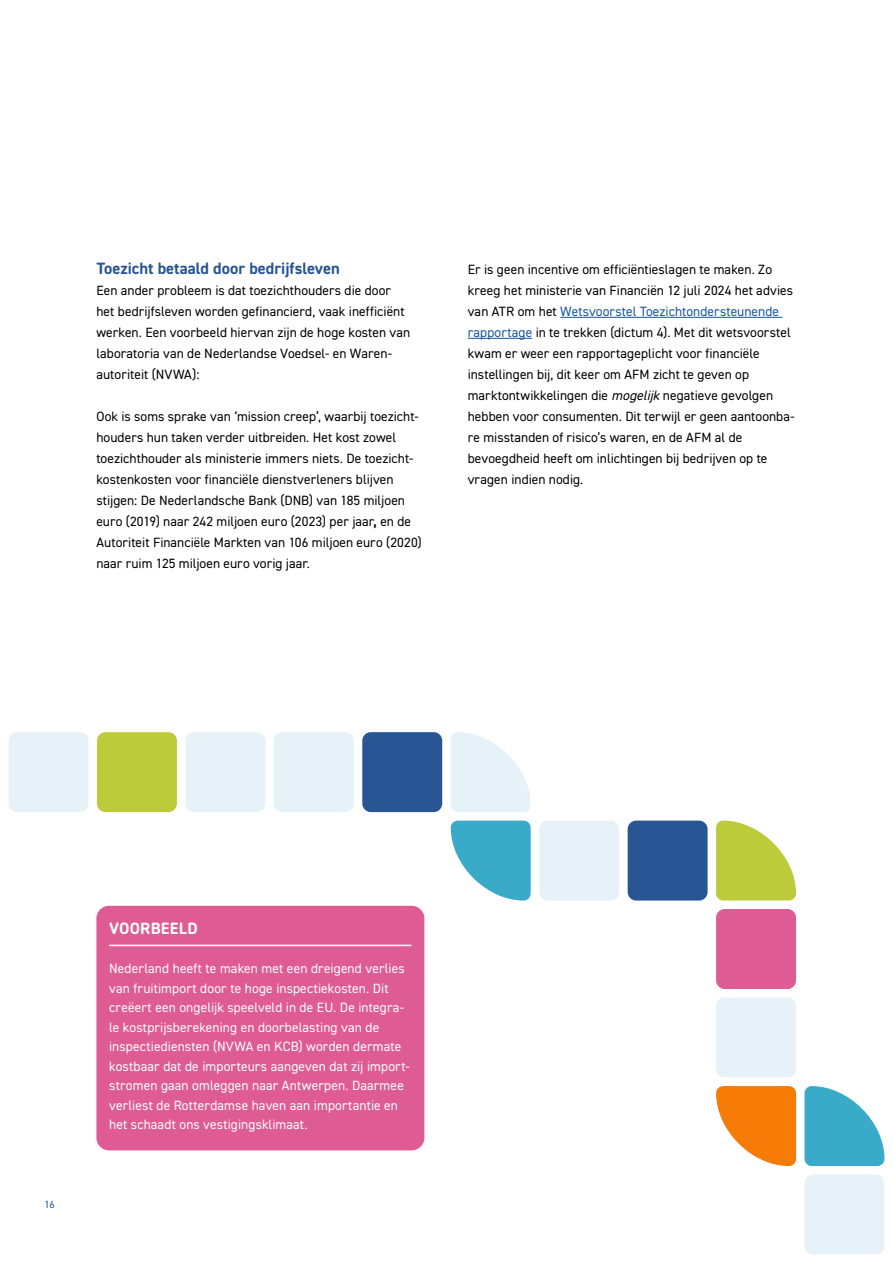
<style>
.page{position:relative;width:893px;height:1263px;background:#fff}
.page>*{position:absolute;margin:0;border:0;box-sizing:border-box;transform-origin:0 0}
.t1{font:16.5px "DIN2014 Rounded VF";color:#285695}
.t2{font:16.5px "DIN2014 Rounded VF";letter-spacing:.015em;color:#fff}
.t3{font:13.5px/21px "DIN2014 Rounded VF";letter-spacing:.005em;color:#000}
.t4{font:13.5px/19.5px "DIN2014 Rounded VF";letter-spacing:.01em;color:#fff}
.t5{font:10.5px "DIN2014 Rounded VF";color:#285695}
.s1{font-size:18px}
.s2{color:#1955a2}
.s3{font-style:italic}
</style>
<div class="page">
<hr style="left:560px;top:317px;width:222px;height:1px;background:#1955a2">
<hr style="left:468px;top:338px;width:64px;height:1px;background:#1955a2">
<div style="left:96px;top:906px;width:328px;height:244px;background:#df5b93;border-radius:13px"></div>
<hr style="left:109px;top:945px;width:302px;height:1px;background:#fff">
<svg style="left:451px;top:732px;width:80px;height:80px;fill:#e6f2f8"></svg>
<svg style="left:451px;top:821px;width:80px;height:79px;fill:#39abc9"></svg>
<svg style="left:804px;top:1086px;width:80px;height:80px;fill:#39abc9"></svg>
<svg style="left:716px;top:1086px;width:80px;height:80px;fill:#f67a06"></svg>
<svg style="left:716px;top:821px;width:80px;height:79px;fill:#bccb39"></svg>
<div style="left:97px;top:732px;width:80px;height:80px;background:#bccb39;border-radius:9px"></div>
<div style="left:9px;top:732px;width:79px;height:80px;background:#e6f2f8;border-radius:9px"></div>
<div style="left:539px;top:821px;width:80px;height:79px;background:#e6f2f8;border-radius:9px"></div>
<div style="left:185px;top:732px;width:80px;height:80px;background:#e6f2f8;border-radius:9px"></div>
<div style="left:716px;top:997px;width:80px;height:80px;background:#e6f2f8;border-radius:9px"></div>
<div style="left:804px;top:1174px;width:80px;height:80px;background:#e6f2f8;border-radius:9px"></div>
<div style="left:628px;top:821px;width:80px;height:79px;background:#285695;border-radius:9px"></div>
<div style="left:274px;top:732px;width:80px;height:80px;background:#e6f2f8;border-radius:9px"></div>
<div style="left:362px;top:732px;width:80px;height:80px;background:#285695;border-radius:9px"></div>
<div style="left:716px;top:909px;width:80px;height:80px;background:#df5b93;border-radius:9px"></div>
<p class="t1" style="left:96px;top:258px;width:245px">Toezicht betaald door bedrijfsleven</p>
<p class="t3" style="left:96px;top:279px;width:315px">Een ander probleem is dat toezichthouders die door het bedrijfsleven worden gefinancierd, vaak inefficiënt werken. Een voorbeeld hiervan zijn de hoge kosten van laboratoria van de Nederlandse Voedsel- en Waren&shy;autoriteit (NVWA):</p>
<p class="t3" style="left:96px;top:405px;width:327px">Ook is soms sprake van ‘mission creep’, waarbij toezicht&shy;houders hun taken verder uitbreiden. Het kost zowel toezichthouder als ministerie immers niets. De toezicht&shy;kostenkosten voor financiële dienstverleners blijven stijgen: De Nederlandsche Bank (DNB) van 185 miljoen euro (2019) naar 242 miljoen euro (2023) per jaar<span class="s1">,</span> en de Autoriteit Financiële Markten van 106 miljoen euro (2020) naar ruim 125 miljoen euro vorig jaar.</p>
<p class="t3" style="left:468px;top:258px;width:328px">Er is geen incentive om efficiëntieslagen te maken. Zo kreeg het ministerie van Financiën 12 juli 2024 het advies van ATR om het <span class="s2">Wetsvoorstel Toezichtondersteunende rapportage</span> in te trekken (dictum 4). Met dit wetsvoorstel kwam er weer een rapportageplicht voor financiële instellingen bij, dit keer om AFM zicht te geven op marktontwikkelingen die <span class="s3">mogelijk</span> negatieve gevolgen hebben voor consumenten. Dit terwijl er geen aantoonba&shy;re misstanden of risico’s waren, en de AFM al de bevoegdheid heeft om inlichtingen bij bedrijven op te vragen indien nodig.</p>
<p class="t5" style="left:45px;top:1198px;width:12px">16</p>
<p class="t2" style="left:109px;top:918px;width:90px">VOORBEELD</p>
<p class="t4" style="left:109px;top:958px;width:302px">Nederland heeft te maken met een dreigend verlies van fruitimport door te hoge inspectiekosten. Dit creëert een ongelijk speelveld in de EU. De integra&shy;le kostprijsberekening en doorbelasting van de inspectiediensten (NVWA en KCB) worden dermate kostbaar dat de importeurs aangeven dat zij import&shy;stromen gaan omleggen naar Antwerpen. Daarmee verliest de Rotterdamse haven aan importantie en het schaadt ons vestigingsklimaat.</p>
</div>
